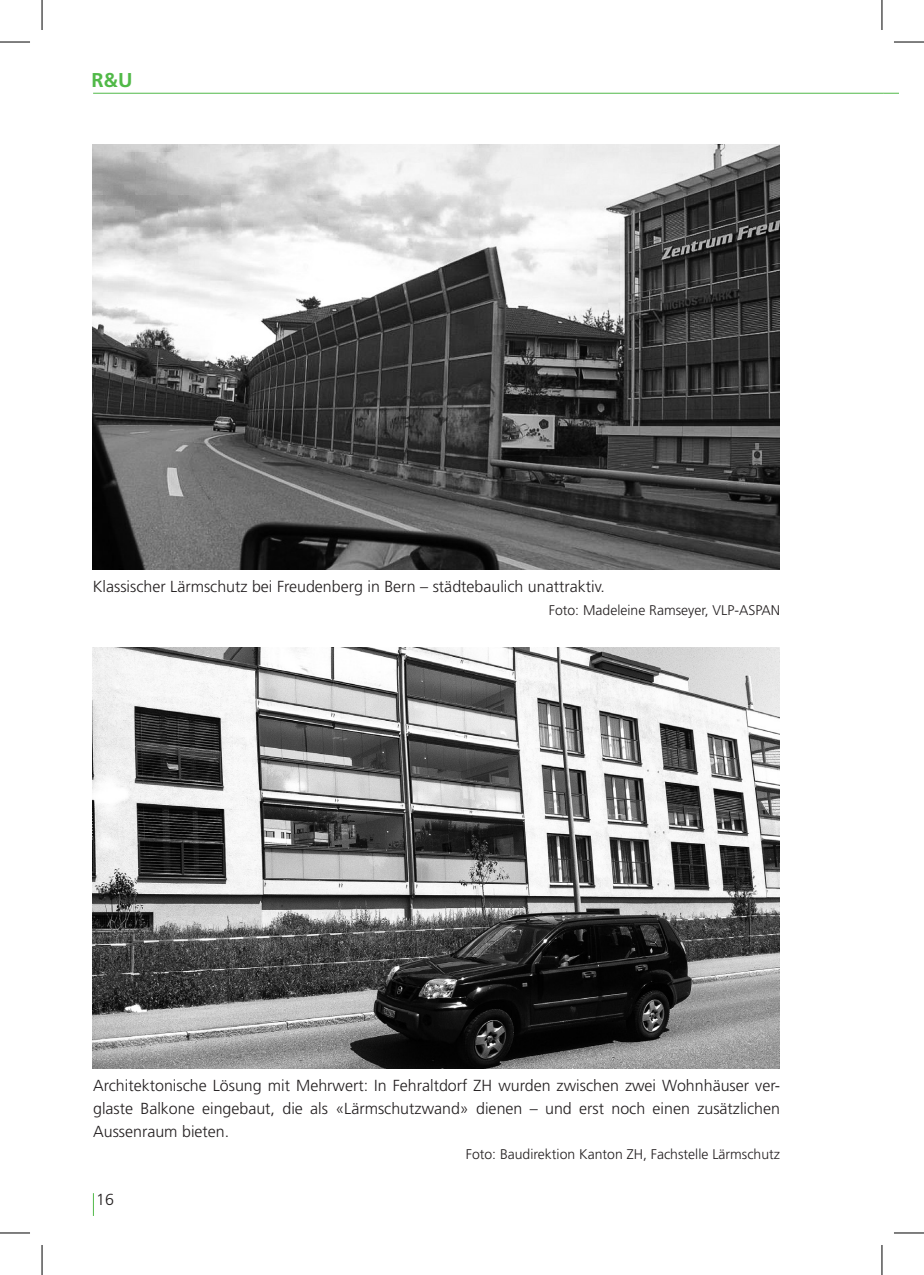
<style>
.page{position:relative;width:924px;height:1275px;background:#fff}
.page>*{position:absolute;margin:0;border:0;box-sizing:border-box;transform-origin:0 0}
.t1{font:700 20px "Frutiger LT Std";color:#51b948}
.t2{font:300 16px/22.6px "Frutiger LT Std";color:#231f20;text-align:justify}
.t3{font:300 14px "Frutiger LT Std";color:#231f20}
</style>
<div class="page">
<hr style="left:93px;top:93px;width:790px;height:1px;background:#51b948">
<svg style="left:93px;top:1193px;width:1px;height:23px"></svg>
<svg style="left:882px;top:93px;width:16px;height:1px"></svg>
<img style="left:93px;top:145px;width:686px;height:424px">
<img style="left:93px;top:647px;width:686px;height:421px">
<hr style="left:0;top:42px;width:30px;height:1px;background:#000">
<hr style="left:893px;top:42px;width:30px;height:1px;background:#000">
<hr style="left:0;top:1232px;width:30px;height:1px;background:#000">
<hr style="left:893px;top:1232px;width:30px;height:1px;background:#000">
<hr style="left:42px;top:0;width:1px;height:30px;background:#000">
<hr style="left:42px;top:1245px;width:1px;height:30px;background:#000">
<hr style="left:881px;top:0;width:1px;height:30px;background:#000">
<hr style="left:881px;top:1245px;width:1px;height:30px;background:#000">
<p class="t1" style="left:91px;top:69px;width:43px">R&amp;U</p>
<p class="t2" style="left:93px;top:575px;width:513px">Klassischer Lärmschutz bei Freudenberg in Bern – städtebaulich unattraktiv.</p>
<p class="t3" style="left:548px;top:602px;width:233px">Foto: Madeleine Ramseyer, VLP-ASPAN</p>
<p class="t2" style="left:93px;top:1074px;width:688px">Architektonische Lösung mit Mehrwert: In Fehraltdorf ZH wurden zwischen zwei Wohnhäuser ver&shy;glaste Balkone eingebaut, die als «Lärmschutzwand» dienen – und erst noch einen zusätzlichen Aussenraum bieten.</p>
<p class="t3" style="left:465px;top:1146px;width:315px">Foto: Baudirektion Kanton ZH, Fachstelle Lärmschutz</p>
<p class="t2" style="left:96px;top:1188px;width:19px">16</p>
</div>
